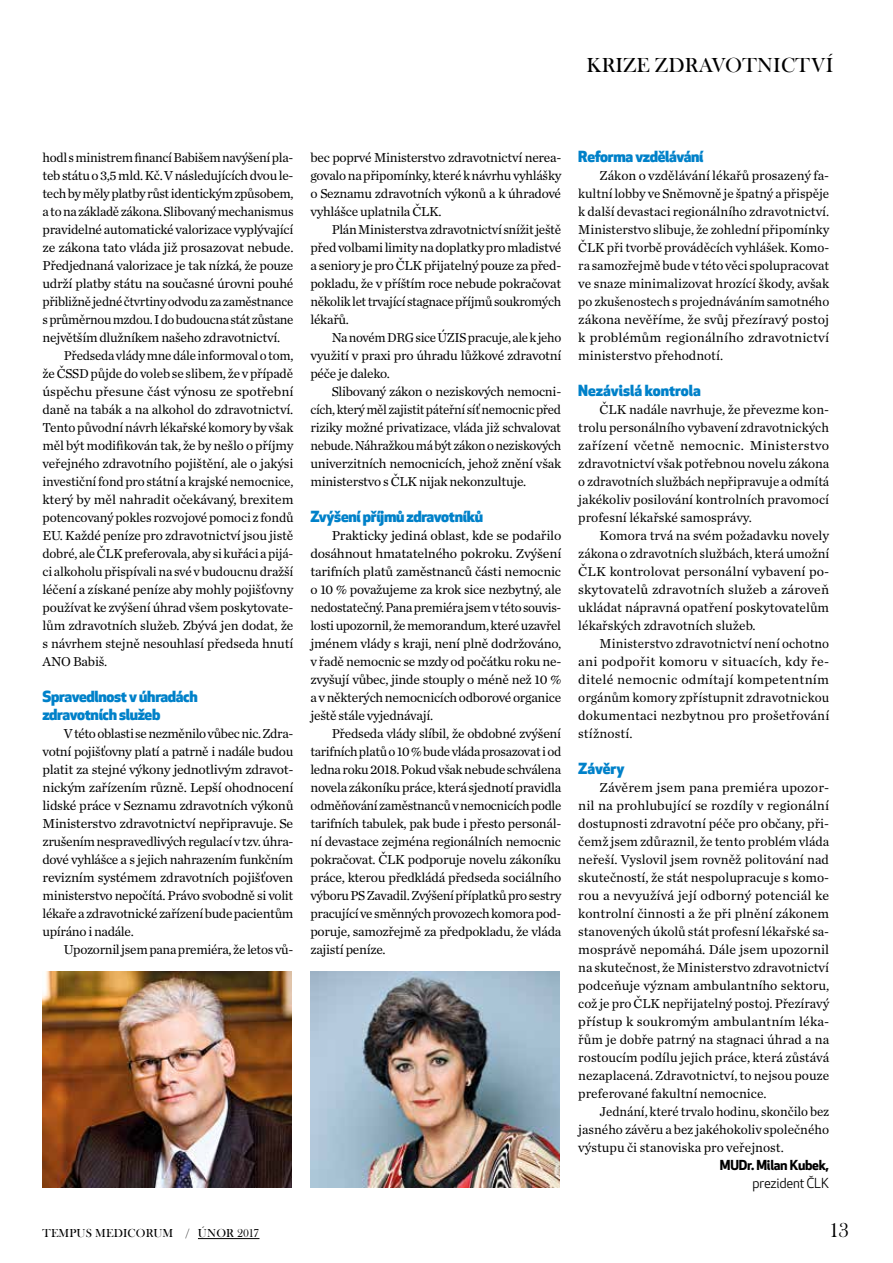
<style>
.page{position:relative;width:893px;height:1263px;background:#fff}
.page>*{position:absolute;margin:0;border:0;box-sizing:border-box;transform-origin:0 0}
.t1{font:21px "Baskerville Old Face DOT";letter-spacing:.015em;color:#000}
.t2{font:800 15px/18px "Apex New";letter-spacing:-.02em;color:#0081c9}
.t3{font:800 15px "Apex New";color:#0081c9}
.t4{font:13.5px/18px "Chronicle Text G1";letter-spacing:-.015em;color:#000;text-align:justify}
.t5{font:700 13.5px "Apex New";letter-spacing:-.02em;color:#000}
.t6{font:13.5px "Apex New";letter-spacing:-.02em;color:#000}
.t7{font:12px "Baskerville Old Face DOT";letter-spacing:.015em;color:#000}
</style>
<div class="page">
<hr style="left:198px;top:1238px;width:61px;height:1px;background:#000">
<img style="left:43px;top:972px;width:249px;height:216px">
<img style="left:310px;top:972px;width:250px;height:216px">
<h1 class="t1" style="left:586px;top:54px;width:248px">KRIZE ZDRAVOTNICTVÍ</h1>
<p class="t4" style="left:43px;top:148px;width:252px">hodl s ministrem financí Babišem navýšení pla-</p>
<p class="t4" style="left:43px;top:166px;width:252px">teb státu o 3,5 mld. Kč. V následujících dvou le-</p>
<p class="t4" style="left:43px;top:184px;width:253px">tech by měly platby růst identickým způsobem,</p>
<p class="t4" style="left:43px;top:202px;width:253px">a to na základě zákona. Slibovaný mechanismus</p>
<p class="t4" style="left:43px;top:220px;width:252px">pravidelné automatické valorizace vyplývající</p>
<p class="t4" style="left:43px;top:238px;width:253px">ze zákona tato vláda již prosazovat nebude.</p>
<p class="t4" style="left:43px;top:256px;width:252px">Předjednaná valorizace je tak nízká, že pouze</p>
<p class="t4" style="left:43px;top:274px;width:252px">udrží platby státu na současné úrovni pouhé</p>
<p class="t4" style="left:43px;top:292px;width:253px">přibližně jedné čtvrtiny odvodu za zaměstnance</p>
<p class="t4" style="left:43px;top:310px;width:253px">s průměrnou mzdou. I do budoucna stát zůstane</p>
<p class="t4" style="left:43px;top:328px;width:239px">největším dlužníkem našeho zdravotnictví.</p>
<p class="t4" style="left:64px;top:346px;width:231px">Předseda vlády mne dále informoval o tom,</p>
<p class="t4" style="left:43px;top:364px;width:252px">že ČSSD půjde do voleb se slibem, že v případě</p>
<p class="t4" style="left:43px;top:382px;width:252px">úspěchu přesune část výnosu ze spotřební</p>
<p class="t4" style="left:43px;top:400px;width:252px">daně na tabák a na alkohol do zdravotnictví.</p>
<p class="t4" style="left:43px;top:418px;width:252px">Tento původní návrh lékařské komory by však</p>
<p class="t4" style="left:43px;top:436px;width:252px">měl být modifikován tak, že by nešlo o příjmy</p>
<p class="t4" style="left:43px;top:454px;width:252px">veřejného zdravotního pojištění, ale o jakýsi</p>
<p class="t4" style="left:43px;top:472px;width:253px">investiční fond pro státní a krajské nemocnice,</p>
<p class="t4" style="left:43px;top:490px;width:252px">který by měl nahradit očekávaný, brexitem</p>
<p class="t4" style="left:43px;top:508px;width:253px">potencovaný pokles rozvojové pomoci z fondů</p>
<p class="t4" style="left:43px;top:526px;width:252px">EU. Každé peníze pro zdravotnictví jsou jistě</p>
<p class="t4" style="left:43px;top:544px;width:252px">dobré, ale ČLK preferovala, aby si kuřáci a pijá-</p>
<p class="t4" style="left:43px;top:562px;width:252px">ci alkoholu přispívali na své v budoucnu dražší</p>
<p class="t4" style="left:43px;top:580px;width:252px">léčení a získané peníze aby mohly pojišťovny</p>
<p class="t4" style="left:43px;top:598px;width:252px">používat ke zvýšení úhrad všem poskytovate-</p>
<p class="t4" style="left:43px;top:616px;width:252px">lům zdravotních služeb. Zbývá jen dodat, že</p>
<p class="t4" style="left:43px;top:634px;width:252px">s návrhem stejně nesouhlasí předseda hnutí</p>
<p class="t4" style="left:43px;top:652px;width:66px">ANO Babiš.</p>
<p class="t2" style="left:43px;top:687px;width:157px">Spravedlnost v úhradách zdravotních služeb</p>
<p class="t4" style="left:43px;top:724px;width:252px;text-indent:21px">V této oblasti se nezměnilo vůbec nic. Zdra&shy;votní pojišťovny platí a patrně i nadále budou platit za stejné výkony jednotlivým zdravot&shy;nickým zařízením různě. Lepší ohodnocení lidské práce v Seznamu zdravotních výkonů Ministerstvo zdravotnictví nepřipravuje. Se zrušením nespravedlivých regulací v tzv. úhra&shy;dové vyhlášce a s jejich nahrazením funkčním revizním systémem zdravotních pojišťoven ministerstvo nepočítá. Právo svobodně si volit lékaře a zdravotnické zařízení bude pacientům upíráno i nadále.</p>
<p class="t4" style="left:64px;top:940px;width:231px">Upozornil jsem pana premiéra, že letos vů-</p>
<p class="t4" style="left:310px;top:148px;width:252px">bec poprvé Ministerstvo zdravotnictví nerea&shy;govalo na připomínky, které k návrhu vyhlášky o Seznamu zdravotních výkonů a k úhradové vyhlášce uplatnila ČLK.</p>
<p class="t4" style="left:310px;top:220px;width:253px;text-indent:21px">Plán Ministerstva zdravotnictví snížit ještě před volbami limity na doplatky pro mladistvé a seniory je pro ČLK přijatelný pouze za před&shy;pokladu, že v příštím roce nebude pokračovat několik let trvající stagnace příjmů soukromých lékařů.</p>
<p class="t4" style="left:310px;top:328px;width:253px;text-indent:21px">Na novém DRG sice ÚZIS pracuje, ale k jeho využití v praxi pro úhradu lůžkové zdravotní péče je daleko.</p>
<p class="t4" style="left:310px;top:382px;width:252px;text-indent:21px">Slibovaný zákon o neziskových nemocni&shy;cích, který měl zajistit páteřní síť nemocnic před riziky možné privatizace, vláda již schvalovat nebude. Náhražkou má být zákon o neziskových univerzitních nemocnicích, jehož znění však ministerstvo s ČLK nijak nekonzultuje.</p>
<p class="t2" style="left:310px;top:507px;width:174px">Zvýšení příjmů zdravotníků</p>
<p class="t4" style="left:310px;top:526px;width:253px;text-indent:21px">Prakticky jediná oblast, kde se podařilo dosáhnout hmatatelného pokroku. Zvýšení tarifních platů zaměstnanců části nemocnic o 10 % považujeme za krok sice nezbytný, ale nedostatečný. Pana premiéra jsem v této souvis&shy;losti upozornil, že memorandum, které uzavřel jménem vlády s kraji, není plně dodržováno, v řadě nemocnic se mzdy od počátku roku ne&shy;zvyšují vůbec, jinde stouply o méně než 10 % a v některých nemocnicích odborové organice ještě stále vyjednávají.</p>
<p class="t4" style="left:310px;top:724px;width:252px;text-indent:21px">Předseda vlády slíbil, že obdobné zvýšení tarifních platů o 10 % bude vláda prosazovat i od ledna roku 2018. Pokud však nebude schválena novela zákoníku práce, která sjednotí pravidla odměňování zaměstnanců v nemocnicích podle tarifních tabulek, pak bude i přesto personál&shy;ní devastace zejména regionálních nemocnic pokračovat. ČLK podporuje novelu zákoníku práce, kterou předkládá předseda sociálního výboru PS Zavadil. Zvýšení příplatků pro sestry pracující ve směnných provozech komora pod&shy;poruje, samozřejmě za předpokladu, že vláda zajistí peníze.</p>
<p class="t2" style="left:578px;top:147px;width:127px">Reforma vzdělávání</p>
<p class="t4" style="left:578px;top:166px;width:253px;text-indent:21px">Zákon o vzdělávání lékařů prosazený fa&shy;kultní lobby ve Sněmovně je špatný a přispěje k další devastaci regionálního zdravotnictví.<br>Ministerstvo slibuje, že zohlední připomínky ČLK při tvorbě prováděcích vyhlášek. Komo&shy;ra samozřejmě bude v této věci spolupracovat ve snaze minimalizovat hrozící škody, avšak po zkušenostech s projednáváním samotného zákona nevěříme, že svůj přezíravý postoj k problémům regionálního zdravotnictví ministerstvo přehodnotí.</p>
<p class="t3" style="left:578px;top:380px;width:124px">Nezávislá kontrola</p>
<p class="t4" style="left:578px;top:400px;width:252px;text-indent:21px">ČLK nadále navrhuje, že převezme kon&shy;trolu personálního vybavení zdravotnických zařízení včetně nemocnic. Ministerstvo zdravotnictví však potřebnou novelu zákona o zdravotních službách nepřipravuje a odmítá jakékoliv posilování kontrolních pravomocí profesní lékařské samosprávy.</p>
<p class="t4" style="left:578px;top:526px;width:253px;text-indent:21px">Komora trvá na svém požadavku novely zákona o zdravotních službách, která umožní ČLK kontrolovat personální vybavení po&shy;skytovatelů zdravotních služeb a zároveň ukládat nápravná opatření poskytovatelům lékařských zdravotních služeb.</p>
<p class="t4" style="left:578px;top:634px;width:253px;text-indent:21px">Ministerstvo zdravotnictví není ochotno ani podpořit komoru v situacích, kdy ře&shy;ditelé nemocnic odmítají kompetentním orgánům komory zpřístupnit zdravotnickou dokumentaci nezbytnou pro prošetřování stížností.</p>
<p class="t2" style="left:578px;top:759px;width:48px">Závěry</p>
<p class="t4" style="left:578px;top:778px;width:253px;text-indent:21px">Závěrem jsem pana premiéra upozor&shy;nil na prohlubující se rozdíly v regionální dostupnosti zdravotní péče pro občany, při&shy;čemž jsem zdůraznil, že tento problém vláda neřeší. Vyslovil jsem rovněž politování nad skutečností, že stát nespolupracuje s komo&shy;rou a nevyužívá její odborný potenciál ke kontrolní činnosti a že při plnění zákonem stanovených úkolů stát profesní lékařské sa&shy;mosprávě nepomáhá. Dále jsem upozornil na skutečnost, že Ministerstvo zdravotnictví podceňuje význam ambulantního sektoru, což je pro ČLK nepřijatelný postoj. Přezíravý přístup k soukromým ambulantním léka&shy;řům je dobře patrný na stagnaci úhrad a na rostoucím podílu jejich práce, která zůstává nezaplacená. Zdravotnictví, to nejsou pouze preferované fakultní nemocnice.</p>
<p class="t4" style="left:578px;top:1102px;width:252px;text-indent:21px">Jednání, které trvalo hodinu, skončilo bez jasného závěru a bez jakéhokoliv společného výstupu či stanoviska pro veřejnost.</p>
<p class="t5" style="left:720px;top:1155px;width:111px">MUDr. Milan Kubek,</p>
<p class="t6" style="left:752px;top:1175px;width:78px">prezident ČLK</p>
<p class="t7" style="left:43px;top:1227px;width:218px">TEMPUS MEDICORUM / ÚNOR 2017</p>
<h1 class="t1" style="left:829px;top:1219px;width:21px">13</h1>
</div>
